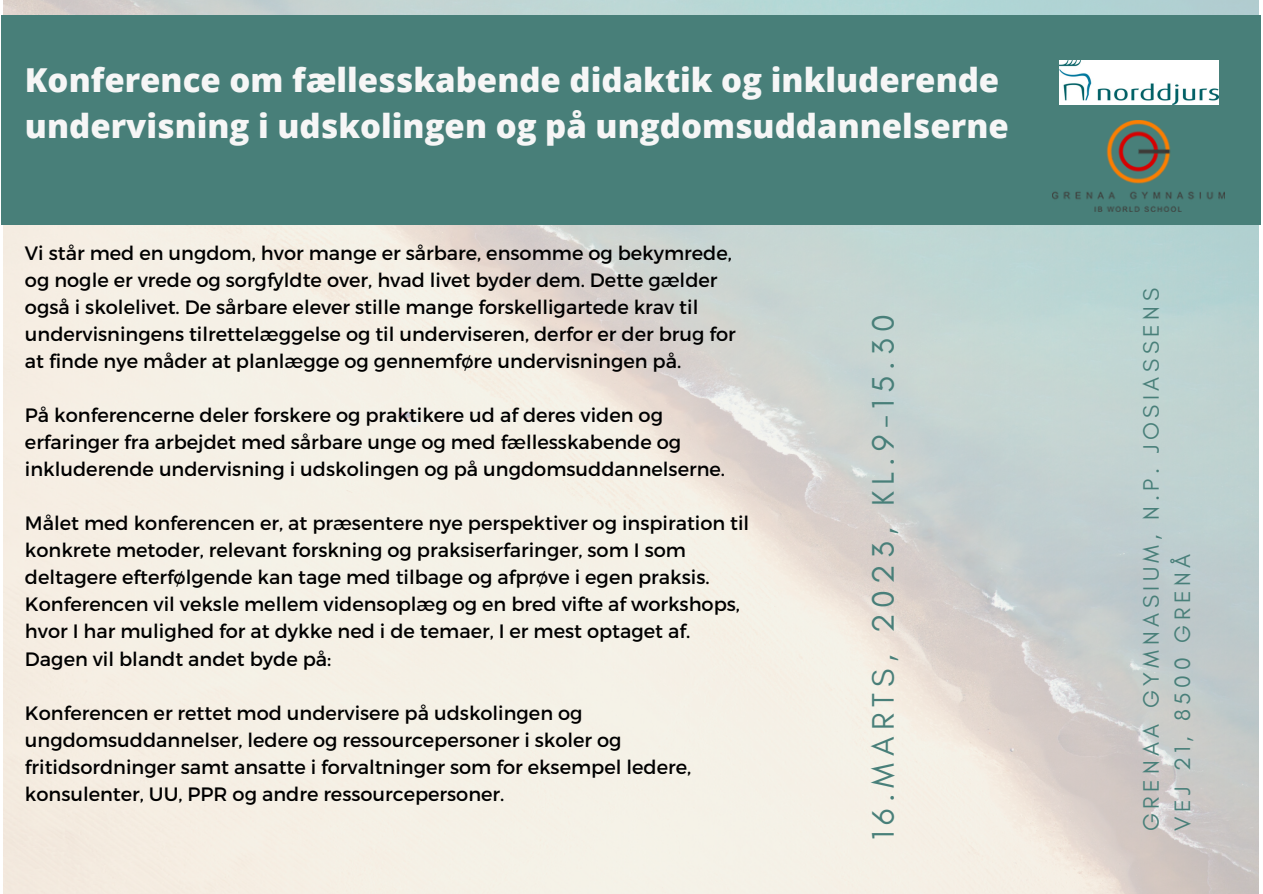
<style>
.page{position:relative;width:1263px;height:894px;background:#fff}
.page>*{position:absolute;margin:0;border:0;box-sizing:border-box;transform-origin:0 0}
.t1{font:800 33px/46px "Open Sans";color:#f6f6f6}
.t2{font:31.65px "Glacial Indifference";letter-spacing:.2em;color:#487f79}
.t3{font:22.65px/31.5px "Glacial Indifference";letter-spacing:.2em;color:#487f79}
.t4{font:19.35px/27px "Montserrat";color:#000}
</style>
<div class="page">
<img style="left:4px;top:0;width:1254px;height:893px">
<div style="left:1px;top:15px;width:1260px;height:209px;background:#487f79"></div>
<img style="left:1059px;top:61px;width:159px;height:43px">
<img style="left:1052px;top:120px;width:172px;height:91px">
<h1 class="t1" style="left:25px;top:56px;width:985px">Konference om fællesskabende didaktik og inkluderende undervisning i udskolingen og på ungdomsuddannelserne</h1>
<p class="t4" style="left:25px;top:239px;width:712px">Vi står med en ungdom, hvor mange er sårbare, ensomme og bekymrede, og nogle er vrede og sorgfyldte over, hvad livet byder dem. Dette gælder også i skolelivet. De sårbare elever stille mange forskelligartede krav til undervisningens tilrettelæggelse og til underviseren, derfor er der brug for at finde nye måder at planlægge og gennemføre undervisningen på.</p>
<p class="t4" style="left:25px;top:401px;width:702px">På konferencerne deler forskere og praktikere ud af deres viden og erfaringer fra arbejdet med sårbare unge og med fællesskabende og inkluderende undervisning i udskolingen og på ungdomsuddannelserne.</p>
<p class="t4" style="left:25px;top:509px;width:726px">Målet med konferencen er, at præsentere nye perspektiver og inspiration til konkrete metoder, relevant forskning og praksiserfaringer, som I som deltagere efterfølgende kan tage med tilbage og afprøve i egen praksis.<br>Konferencen vil veksle mellem vidensoplæg og en bred vifte af workshops, hvor I har mulighed for at dykke ned i de temaer, I er mest optaget af.<br>Dagen vil blandt andet byde på:</p>
<p class="t4" style="left:25px;top:698px;width:668px">Konferencen er rettet mod undervisere på udskolingen og ungdomsuddannelser, ledere og ressourcepersoner i skoler og fritidsordninger samt ansatte i forvaltninger som for eksempel ledere, konsulenter, UU, PPR og andre ressourcepersoner.</p>
<h2 class="t2" style="left:864px;top:840px;width:527px;rotate:-90deg">16.MARTS, 2023, KL.9-15.30</h2>
<p class="t3" style="left:1135px;top:830px;width:544px;rotate:-90deg">GRENAA GYMNASIUM, N.P. JOSIASSENS<br>VEJ 21, 8500 GRENÅ</p>
</div>
